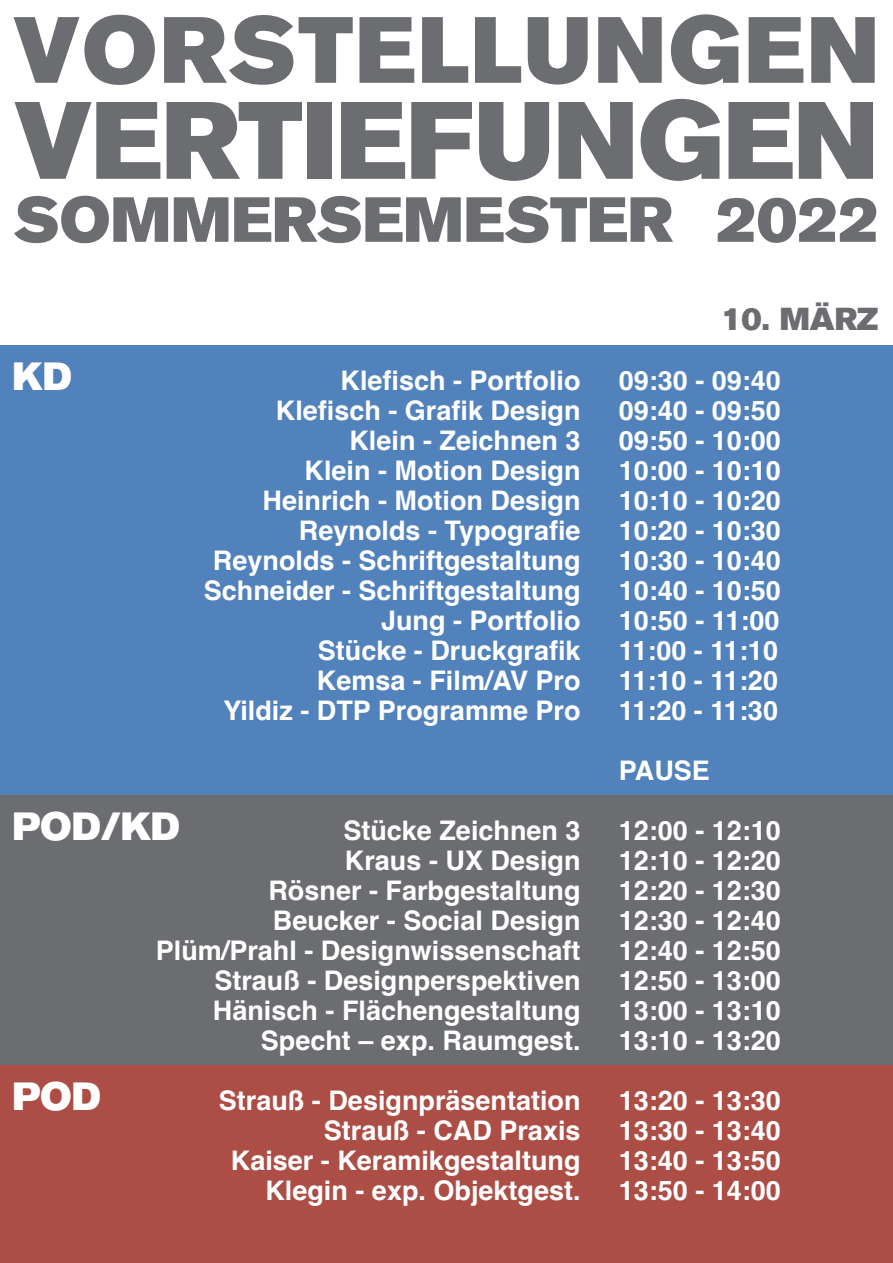
<style>
.page{position:relative;width:893px;height:1263px;background:#fff}
.page>*{position:absolute;margin:0;border:0;box-sizing:border-box;transform-origin:0 0}
.t1{font:108.75px "Akzidenz Grotesk BQ Super";color:#6c6d70}
.t2{font:93px "Akzidenz Grotesk BQ Super";letter-spacing:.025em;color:#6c6d70}
.t3{font:63px "Akzidenz Grotesk BQ Super";color:#6c6d70}
.t4{font:39px "Akzidenz Grotesk BQ Super";color:#fff}
.t5{font:31.5px "Akzidenz Grotesk BQ Super";color:#6c6d70}
.t6{font:700 27px "Helvetica";color:#fff}
</style>
<div class="page">
<div style="left:0;top:345px;width:893px;height:450px;background:#5182bc"></div>
<div style="left:0;top:795px;width:893px;height:287px;background:#6c6d70"></div>
<div style="left:0;top:1065px;width:893px;height:198px;background:#ac4e46"></div>
<p class="t2" style="left:14px;top:-4px;width:867px">VORSTELLUNGEN</p>
<p class="t1" style="left:15px;top:78px;width:865px">VERTIEFUNGEN</p>
<p class="t3" style="left:14px;top:183px;width:867px">SOMMERSEMESTER 2022</p>
<p class="t4" style="left:13px;top:354px;width:61px">KD</p>
<p class="t6" style="left:340px;top:364px;width:242px">Klefisch - Portfolio</p>
<p class="t6" style="left:276px;top:394px;width:306px">Klefisch - Grafik Design</p>
<p class="t6" style="left:349px;top:424px;width:233px">Klein - Zeichnen 3</p>
<p class="t6" style="left:305px;top:454px;width:278px">Klein - Motion Design</p>
<p class="t6" style="left:262px;top:484px;width:320px">Heinrich - Motion Design</p>
<p class="t6" style="left:299px;top:514px;width:283px">Reynolds - Typografie</p>
<p class="t6" style="left:213px;top:544px;width:369px">Reynolds - Schriftgestaltung</p>
<p class="t6" style="left:204px;top:574px;width:378px">Schneider - Schriftgestaltung</p>
<p class="t6" style="left:381px;top:604px;width:201px">Jung - Portfolio</p>
<p class="t6" style="left:318px;top:634px;width:264px">Stücke - Druckgrafik</p>
<p class="t6" style="left:317px;top:664px;width:265px">Kemsa - Film/AV Pro</p>
<p class="t6" style="left:223px;top:694px;width:359px">Yildiz - DTP Programme Pro</p>
<p class="t4" style="left:13px;top:804px;width:169px">POD/KD</p>
<p class="t6" style="left:343px;top:814px;width:239px">Stücke Zeichnen 3</p>
<p class="t6" style="left:345px;top:844px;width:237px">Kraus - UX Design</p>
<p class="t6" style="left:268px;top:874px;width:314px">Rösner - Farbgestaltung</p>
<p class="t6" style="left:273px;top:904px;width:309px">Beucker - Social Design</p>
<p class="t6" style="left:156px;top:934px;width:426px">Plüm/Prahl - Designwissenschaft</p>
<p class="t6" style="left:214px;top:964px;width:368px">Strauß - Designperspektiven</p>
<p class="t6" style="left:213px;top:994px;width:369px">Hänisch - Flächengestaltung</p>
<p class="t6" style="left:261px;top:1024px;width:321px">Specht – exp. Raumgest.</p>
<p class="t6" style="left:219px;top:1084px;width:363px">Strauß - Designpräsentation</p>
<p class="t6" style="left:324px;top:1114px;width:258px">Strauß - CAD Praxis</p>
<p class="t6" style="left:231px;top:1144px;width:351px">Kaiser - Keramikgestaltung</p>
<p class="t6" style="left:265px;top:1174px;width:317px">Klegin - exp. Objektgest.</p>
<p class="t4" style="left:13px;top:1074px;width:90px">POD</p>
<p class="t5" style="left:721px;top:301px;width:158px">10. MÄRZ</p>
<p class="t6" style="left:619px;top:364px;width:164px">09:30 - 09:40</p>
<p class="t6" style="left:619px;top:394px;width:164px">09:40 - 09:50</p>
<p class="t6" style="left:619px;top:424px;width:164px">09:50 - 10:00</p>
<p class="t6" style="left:619px;top:454px;width:164px">10:00 - 10:10</p>
<p class="t6" style="left:619px;top:484px;width:164px">10:10 - 10:20</p>
<p class="t6" style="left:619px;top:514px;width:164px">10:20 - 10:30</p>
<p class="t6" style="left:619px;top:544px;width:164px">10:30 - 10:40</p>
<p class="t6" style="left:619px;top:574px;width:164px">10:40 - 10:50</p>
<p class="t6" style="left:619px;top:604px;width:162px">10:50 - 11:00</p>
<p class="t6" style="left:619px;top:634px;width:161px">11:00 - 11:10</p>
<p class="t6" style="left:619px;top:664px;width:161px">11:10 - 11:20</p>
<p class="t6" style="left:619px;top:694px;width:161px">11:20 - 11:30</p>
<p class="t6" style="left:619px;top:754px;width:93px">PAUSE</p>
<p class="t6" style="left:619px;top:814px;width:164px">12:00 - 12:10</p>
<p class="t6" style="left:619px;top:844px;width:164px">12:10 - 12:20</p>
<p class="t6" style="left:619px;top:874px;width:164px">12:20 - 12:30</p>
<p class="t6" style="left:619px;top:904px;width:164px">12:30 - 12:40</p>
<p class="t6" style="left:619px;top:934px;width:164px">12:40 - 12:50</p>
<p class="t6" style="left:619px;top:964px;width:164px">12:50 - 13:00</p>
<p class="t6" style="left:619px;top:994px;width:164px">13:00 - 13:10</p>
<p class="t6" style="left:619px;top:1024px;width:164px">13:10 - 13:20</p>
<p class="t6" style="left:619px;top:1084px;width:164px">13:20 - 13:30</p>
<p class="t6" style="left:619px;top:1114px;width:164px">13:30 - 13:40</p>
<p class="t6" style="left:619px;top:1144px;width:164px">13:40 - 13:50</p>
<p class="t6" style="left:619px;top:1174px;width:164px">13:50 - 14:00</p>
</div>
